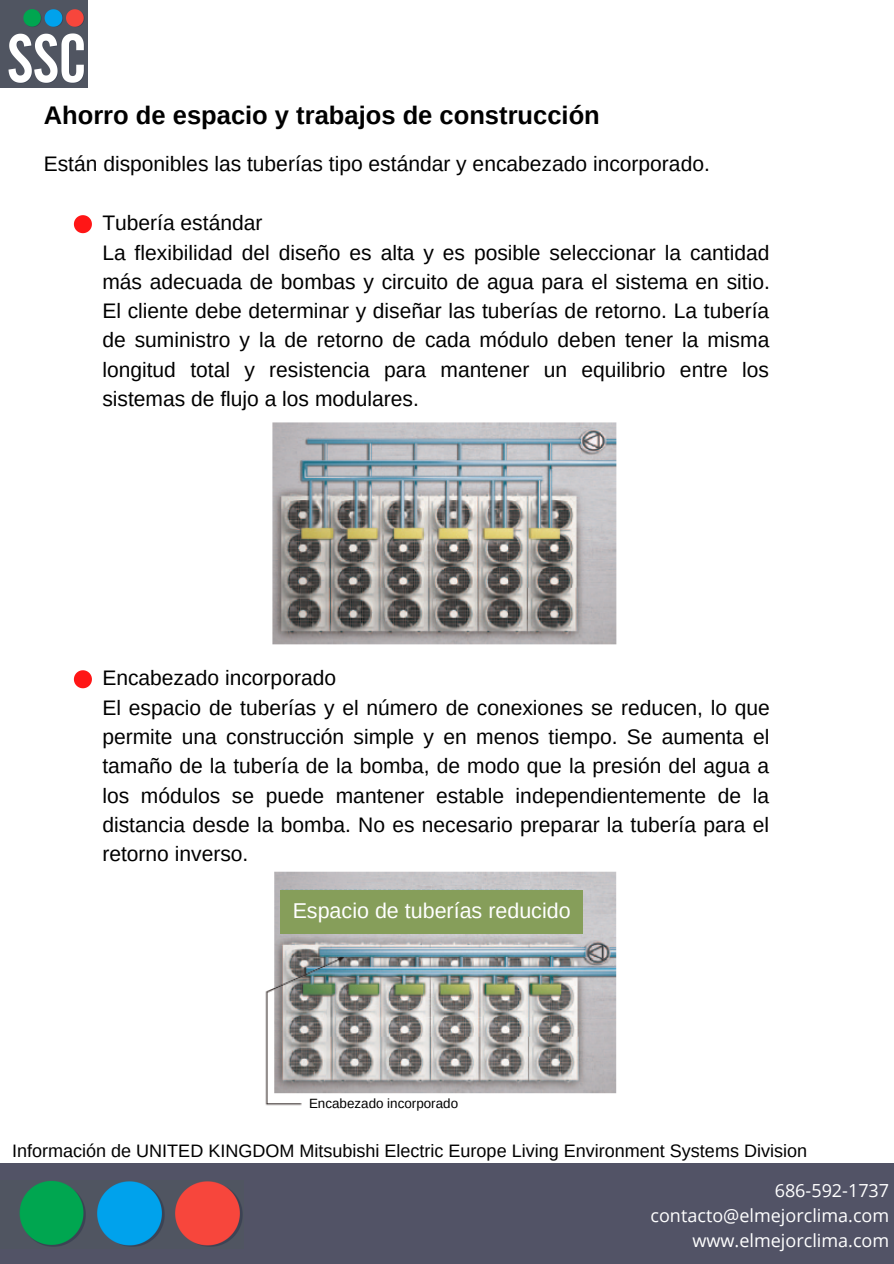
<style>
.page{position:relative;width:894px;height:1264px;background:#fff}
.page>*{position:absolute;margin:0;border:0;box-sizing:border-box;transform-origin:0 0}
.t1{font:700 25.5px "Arimo";color:#000}
.t2{font:21.45px "Arimo";color:#fff}
.t3{font:21px/29.2px "Arimo";color:#000}
.t4{font:18px "Arimo";color:#000}
.t5{font:18px/24.8px "Open Sans";color:#fff;text-align:right}
.t6{font:13.35px "Arimo";color:#000}
</style>
<div class="page">
<img style="left:0;top:0;width:87px;height:87px">
<div style="left:0;top:1163px;width:893px;height:100px;background:#525366"></div>
<img style="left:19px;top:1181px;width:224px;height:66px">
<svg style="left:74px;top:215px;width:18px;height:18px"></svg>
<svg style="left:74px;top:670px;width:18px;height:18px"></svg>
<img style="left:272px;top:422px;width:345px;height:223px">
<img style="left:265px;top:871px;width:352px;height:235px">
<div style="left:280px;top:890px;width:303px;height:43px;background:#869e5a"></div>
<div style="left:303px;top:1096px;width:163px;height:12px;background:#fff"></div>
<p class="t1" style="left:44px;top:101px;width:557px">Ahorro de espacio y trabajos de construcción</p>
<p class="t3" style="left:44px;top:149px;width:667px">Están disponibles las tuberías tipo estándar y encabezado incorporado.</p>
<p class="t3" style="left:102px;top:208px;width:669px">Tubería estándar<br>La flexibilidad del diseño es alta y es posible seleccionar la cantidad más adecuada de bombas y circuito de agua para el sistema en sitio.<br>El cliente debe determinar y diseñar las tuberías de retorno. La tubería de suministro y la de retorno de cada módulo deben tener la misma longitud total y resistencia para mantener un equilibrio entre los sistemas de flujo a los modulares.</p>
<p class="t3" style="left:102px;top:663px;width:669px">Encabezado incorporado<br>El espacio de tuberías y el número de conexiones se reducen, lo que permite una construcción simple y en menos tiempo. Se aumenta el tamaño de la tubería de la bomba, de modo que la presión del agua a los módulos se puede mantener estable independientemente de la distancia desde la bomba. No es necesario preparar la tubería para el retorno inverso.</p>
<p class="t2" style="left:292px;top:898px;width:279px">Espacio de tuberías reducido</p>
<p class="t6" style="left:309px;top:1095px;width:151px">Encabezado incorporado</p>
<p class="t4" style="left:12px;top:1140px;width:796px">Información de UNITED KINGDOM Mitsubishi Electric Europe Living Environment Systems Division</p>
<p class="t5" style="left:650px;top:1177px;width:240px">686-592-1737 contacto@elmejorclima.com www.elmejorclima.com</p>
</div>
